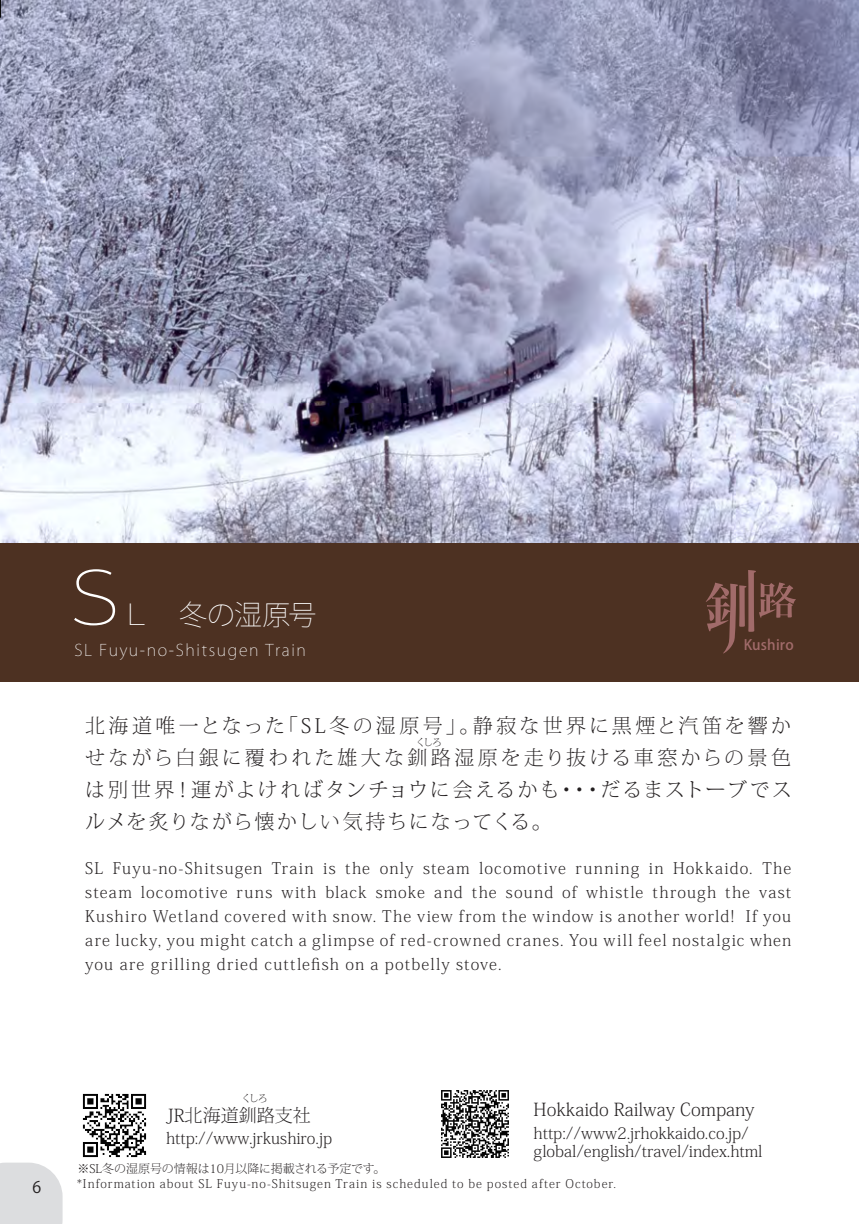
<style>
.page{position:relative;width:859px;height:1224px;background:#fff}
.page>*{position:absolute;margin:0;border:0;box-sizing:border-box;transform-origin:0 0}
.t1{font:200 72px "Koz Go Pro";color:#fff}
.t2{font:200 28px "Koz Go Pro";letter-spacing:-.02em;color:#fff}
.t3{font:200 20px/32px "Koz Min Pro";letter-spacing:.08em;color:#231f20;text-align:justify}
.t4{font:200 18px "Koz Min Pro";color:#231f20}
.t5{font:200 16px/24px "Koz Min Pro";color:#231f20;text-align:justify}
.t6{font:200 16px "Koz Go Pr 6 N";letter-spacing:.1em;color:#fff}
.t7{font:16px "Koz Go Pro";color:#231f20}
.t8{font:500 14.2px "Koz Go Pro";letter-spacing:.015em;color:#a16b6a}
.t9{font:200 12px "Koz Min Pro";letter-spacing:.075em;color:#231f20}
.t10{font:200 12px "Koz Min Pro";letter-spacing:-.01em;color:#231f20}
.t11{font:200 10px "Koz Min Pro";letter-spacing:-.19em;color:#231f20}
</style>
<div class="page">
<img style="left:441px;top:1090px;width:68px;height:68px">
<img style="left:0;top:0;width:859px;height:560px">
<div style="left:1px;top:543px;width:858px;height:138px;background:#4d3122"></div>
<svg style="left:0;top:1162px;width:63px;height:62px;background:#dedfe1"></svg>
<svg style="left:706px;top:570px;width:90px;height:83px"></svg>
<img style="left:82px;top:1093px;width:65px;height:65px">
<svg style="left:0;top:0;width:1px;height:18px"></svg>
<h1 class="t1" style="left:59px;top:550px;width:74px">Ｓ</h1>
<h2 class="t2" style="left:123px;top:596px;width:195px">Ｌ　冬の湿原号</h2>
<p class="t6" style="left:75px;top:641px;width:233px">SL Fuyu-no-Shitsugen Train</p>
<p class="t8" style="left:744px;top:635px;width:51px">Kushiro</p>
<p class="t3" style="left:85px;top:709px;width:708px">北海道唯一となった「SL冬の湿原号」。静寂な世界に黒煙と汽笛を響かせながら白銀に覆われた雄大な釧路湿原を走り抜ける車窓からの景色は別世界！運がよければタンチョウに会えるかも・・・だるまストーブでスルメを炙りながら懐かしい気持ちになってくる。</p>
<p class="t5" style="left:85px;top:855px;width:707px">SL Fuyu-no-Shitsugen Train is the only steam locomotive running in Hokkaido. The steam locomotive runs with black smoke and the sound of whistle through the vast Kushiro Wetland covered with snow. The view from the window is another world! If you are lucky, you might catch a glimpse of red-crowned cranes. You will feel nostalgic when you are grilling dried cuttlefish on a potbelly stove.</p>
<p class="t11" style="left:416px;top:735px;width:28px">くしろ</p>
<p class="t7" style="left:33px;top:1176px;width:10px">6</p>
<p class="t11" style="left:242px;top:1090px;width:28px">くしろ</p>
<p class="t4" style="left:166px;top:1102px;width:146px">JR北海道釧路支社</p>
<p class="t5" style="left:166px;top:1125px;width:168px">http://www.jrkushiro.jp</p>
<p class="t10" style="left:77px;top:1160px;width:310px">※SL冬の湿原号の情報は10月以降に掲載される予定です。</p>
<p class="t4" style="left:533px;top:1097px;width:222px">Hokkaido Railway Company</p>
<p class="t5" style="left:533px;top:1123px;width:230px;line-height:18px">http://www2.jrhokkaido.co.jp/ global/english/travel/index.html</p>
<p class="t9" style="left:77px;top:1174px;width:541px">*Information about SL Fuyu-no-Shitsugen Train is scheduled to be posted after October.</p>
</div>
